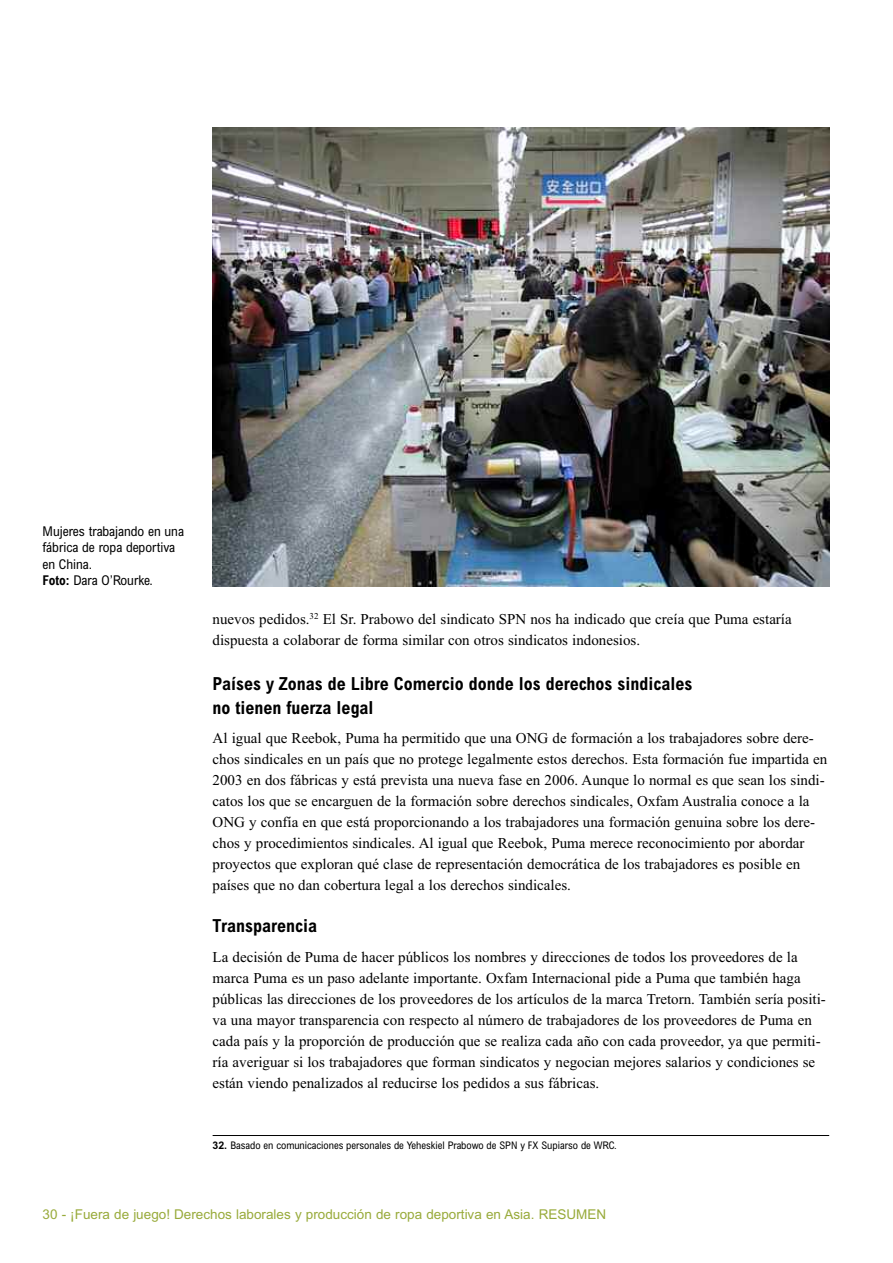
<style>
.page{position:relative;width:893px;height:1263px;background:#fff}
.page>*{position:absolute;margin:0;border:0;box-sizing:border-box;transform-origin:0 0}
.t1{font:700 condensed 18px/24px "Arial";color:#000}
.t2{font:15px/21px "Times New Roman";color:#000}
.t3{font:13.5px "Arial";color:#98aa3a}
.t4{font:condensed 13.5px/16.5px "Arial";color:#000}
.t5{font:condensed 10.5px "Arial";color:#000}
.s1{font-weight:700}
.s2{font-weight:700;font-stretch:normal}
</style>
<div class="page">
<img style="left:213px;top:128px;width:616px;height:458px">
<hr style="left:213px;top:1135px;width:616px;height:1px;background:#000">
<p class="t4" style="left:43px;top:524px;width:143px">Mujeres trabajando en una fábrica de ropa deportiva en China.<br><span class="s1">Foto:</span> Dara O’Rourke.</p>
<p class="t2" style="left:213px;top:608px;width:581px">nuevos pedidos.<sup>32</sup> El Sr. Prabowo del sindicato SPN nos ha indicado que creía que Puma estaría dispuesta a colaborar de forma similar con otros sindicatos indonesios.</p>
<p class="t1" style="left:213px;top:673px;width:481px">Países y Zonas de Libre Comercio donde los derechos sindicales no tienen fuerza legal</p>
<p class="t2" style="left:213px;top:727px;width:616px">Al igual que Reebok, Puma ha permitido que una ONG de formación a los trabajadores sobre dere&shy;chos sindicales en un país que no protege legalmente estos derechos. Esta formación fue impartida en 2003 en dos fábricas y está prevista una nueva fase en 2006. Aunque lo normal es que sean los sindi&shy;catos los que se encarguen de la formación sobre derechos sindicales, Oxfam Australia conoce a la ONG y confía en que está proporcionando a los trabajadores una formación genuina sobre los dere&shy;chos y procedimientos sindicales. Al igual que Reebok, Puma merece reconocimiento por abordar proyectos que exploran qué clase de representación democrática de los trabajadores es posible en países que no dan cobertura legal a los derechos sindicales.</p>
<p class="t1" style="left:213px;top:915px;width:106px">Transparencia</p>
<p class="t2" style="left:213px;top:946px;width:615px">La decisión de Puma de hacer públicos los nombres y direcciones de todos los proveedores de la marca Puma es un paso adelante importante. Oxfam Internacional pide a Puma que también haga públicas las direcciones de los proveedores de los artículos de la marca Tretorn. También sería positi&shy;va una mayor transparencia con respecto al número de trabajadores de los proveedores de Puma en cada país y la proporción de producción que se realiza cada año con cada proveedor, ya que permiti&shy;ría averiguar si los trabajadores que forman sindicatos y negocian mejores salarios y condiciones se están viendo penalizados al reducirse los pedidos a sus fábricas.</p>
<p class="t5" style="left:213px;top:1142px;width:406px"><span class="s2">32.</span> Basado en comunicaciones personales de Yeheskiel Prabowo de SPN y FX Supiarso de WRC.</p>
<p class="t3" style="left:43px;top:1206px;width:565px">30 - ¡Fuera de juego! Derechos laborales y producción de ropa deportiva en Asia. RESUMEN</p>
</div>
